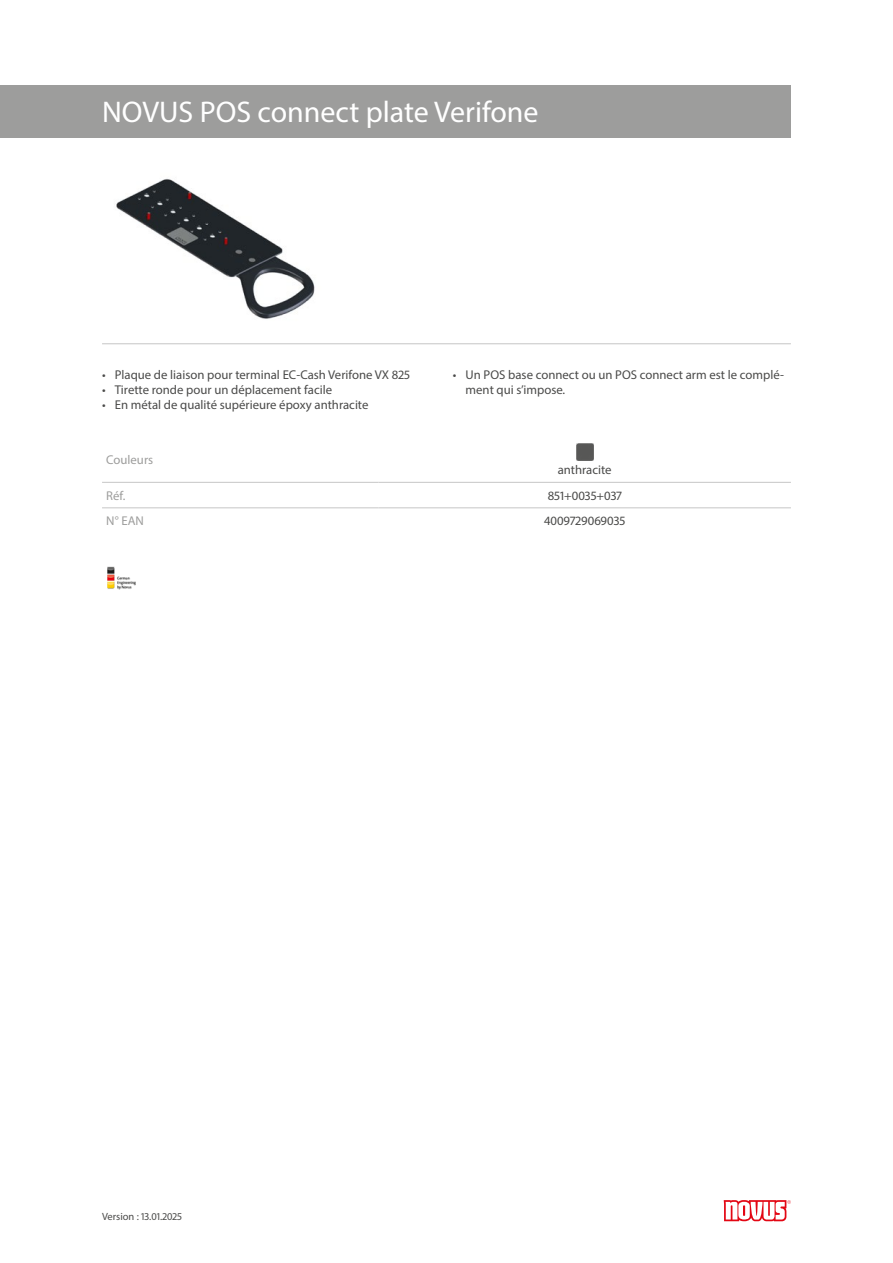
<style>
.page{position:relative;width:893px;height:1263px;background:#fff}
.page>*{position:absolute;margin:0;border:0;box-sizing:border-box;transform-origin:0 0}
.Produktname{font:30px "Myriad Pro";color:#fff}
.Produkttabelle_Zentr{font:12.75px/15.3px "Myriad Pro";color:#4a4a49}
.Produkttabelle_Links{font:12.75px "Myriad Pro";color:#9d9d9c}
.Farbildtext{font:12.75px "Myriad Pro";color:#4a4a49}
.t1{font:10.5px "Myriad Pro";color:#4a4a49}
</style>
<div class="page">
<img style="left:116px;top:178px;width:199px;height:141px">
<hr style="left:102px;top:343px;width:689px;height:1px;background:#c6c6c6">
<img style="left:107px;top:566px;width:29px;height:24px">
<svg style="left:724px;top:1200px;width:67px;height:21px"></svg>
<div style="left:0;top:85px;width:791px;height:53px;background:#9d9d9c"></div>
<hr style="left:102px;top:482px;width:276px;height:1px;background:#c6c6c6">
<hr style="left:378px;top:482px;width:413px;height:1px;background:#c6c6c6">
<hr style="left:102px;top:507px;width:276px;height:1px;background:#c6c6c6">
<hr style="left:378px;top:507px;width:413px;height:1px;background:#c6c6c6">
<img style="left:576px;top:444px;width:17px;height:17px">
<p class="Produktname" style="left:102px;top:94px;width:438px">NOVUS POS connect plate Verifone</p>
<p class="Produkttabelle_Zentr" style="left:102px;top:367px;width:309px">• Plaque de liaison pour terminal EC-Cash Verifone VX 825</p>
<p class="Produkttabelle_Zentr" style="left:102px;top:382px;width:232px">• Tirette ronde pour un déplacement facile</p>
<p class="Produkttabelle_Zentr" style="left:102px;top:397px;width:268px">• En métal de qualité supérieure époxy anthracite</p>
<p class="Produkttabelle_Links" style="left:106px;top:451px;width:48px">Couleurs</p>
<p class="Produkttabelle_Zentr" style="left:466px;top:367px;width:320px;text-indent:-13px">• Un POS base connect ou un POS connect arm est le complé&shy;ment qui s’impose.</p>
<p class="Farbildtext" style="left:558px;top:462px;width:55px">anthracite</p>
<p class="Produkttabelle_Links" style="left:106px;top:488px;width:21px">Réf.</p>
<p class="Produkttabelle_Zentr" style="left:548px;top:488px;width:75px">851+0035+037</p>
<p class="Produkttabelle_Links" style="left:106px;top:513px;width:39px">N° EAN</p>
<p class="Produkttabelle_Zentr" style="left:544px;top:513px;width:83px">4009729069035</p>
<p class="t1" style="left:102px;top:1210px;width:81px">Version : 13.01.2025</p>
</div>
